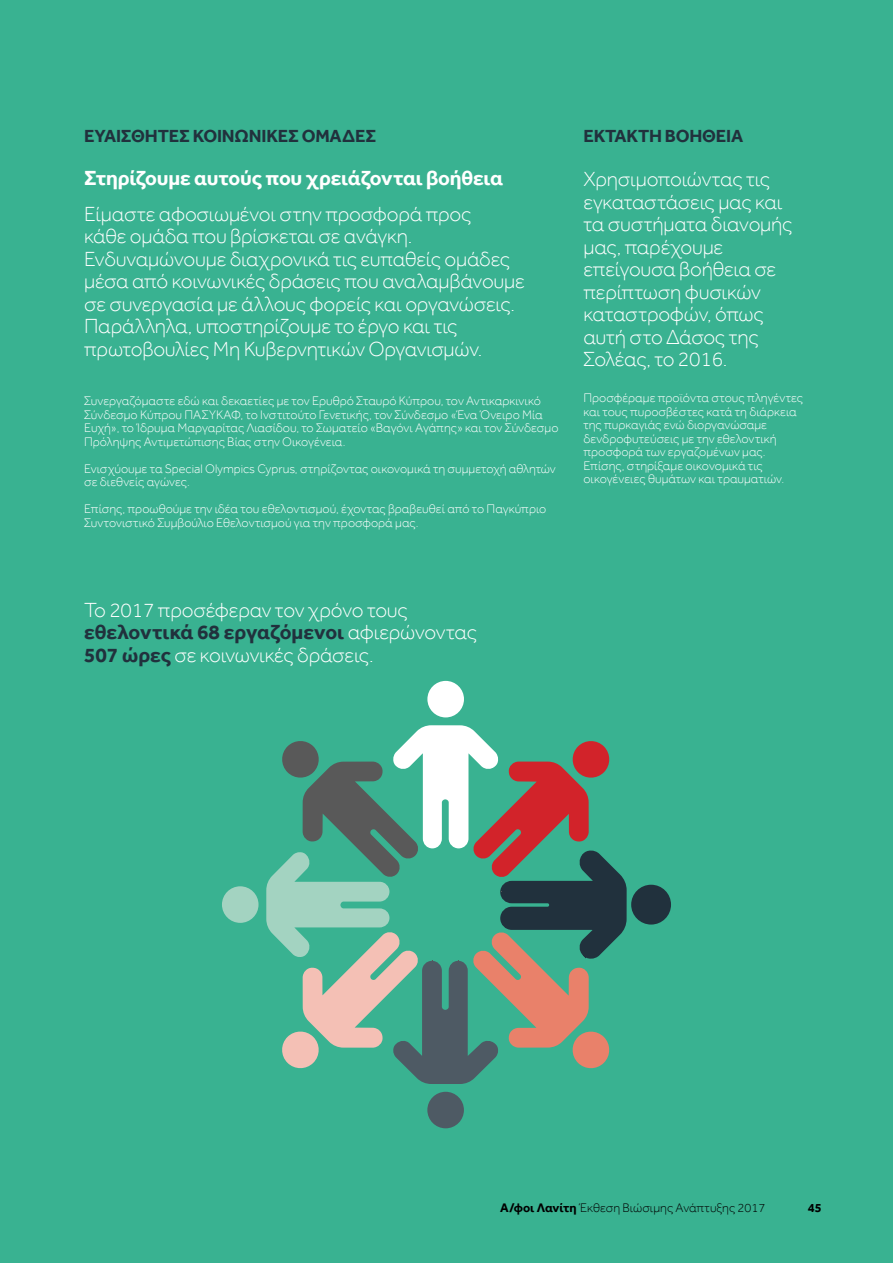
<style>
.page{position:relative;width:893px;height:1263px;background:#39b291}
.page>*{position:absolute;margin:0;border:0;box-sizing:border-box;transform-origin:0 0}
.t1{font:300 21px/22.5px "Effra";letter-spacing:-.01em;color:#fff}
.t2{font:700 21px "Effra";letter-spacing:-.01em;color:#fff}
.t3{font:700 18px "Effra";letter-spacing:-.01em;color:#21313d}
.t4{font:300 12.75px/13.5px "Effra";color:#fff}
.t5{font:300 12.75px "Effra";color:#000}
.t6{font:700 12.75px "Effra";color:#000}
.s1{font-weight:700;color:#21313d}
.s2{font-weight:700}
</style>
<div class="page">
<div style="left:427px;top:681px;width:37px;height:36px;background:#fff;border-radius:50%"></div>
<div style="left:427px;top:1092px;width:37px;height:36px;background:#4e5a64;border-radius:50%"></div>
<div style="left:222px;top:886px;width:37px;height:37px;background:#a3d3c1;border-radius:50%"></div>
<div style="left:633px;top:886px;width:36px;height:37px;background:#21313d;border-radius:50%"></div>
<div style="left:631px;top:885px;width:40px;height:39px;border:3px solid #21313d;border-radius:50%"></div>
<svg style="left:266px;top:725px;width:361px;height:359px"></svg>
<h2 class="t3" style="left:84px;top:125px;width:44px">ΕΥΑΙΣΘΗΤΕΣ</h2>
<h2 class="t3" style="left:193px;top:125px;width:36px">ΚΟΙΝΩΝΙΚΕΣ</h2>
<h2 class="t3" style="left:302px;top:125px;width:64px">ΟΜΑΔΕΣ</h2>
<h1 class="t2" style="left:84px;top:165px;width:421px">Στηρίζουμε αυτούς που χρειάζονται βοήθεια</h1>
<p class="t1" style="left:84px;top:202px;width:442px">Είμαστε αφοσιωμένοι στην προσφορά προς<br>κάθε ομάδα που βρίσκεται σε ανάγκη.<br>Ενδυναμώνουμε διαχρονικά τις ευπαθείς ομάδες μέσα από κοινωνικές δράσεις που αναλαμβάνουμε σε συνεργασία με άλλους φορείς και οργανώσεις.<br>Παράλληλα, υποστηρίζουμε το έργο και τις πρωτοβουλίες Μη Κυβερνητικών Οργανισμών.</p>
<p class="t4" style="left:84px;top:394px;width:476px">Συνεργαζόμαστε εδώ και δεκαετίες με τον Ερυθρό Σταυρό Κύπρου, τον Αντικαρκινικό Σύνδεσμο Κύπρου ΠΑΣΥΚΑΦ, το Ινστιτούτο Γενετικής, τον Σύνδεσμο «Ένα Όνειρο Μία Ευχή», το Ίδρυμα Μαργαρίτας Λιασίδου, το Σωματείο «Βαγόνι Αγάπης» και τον Σύνδεσμο Πρόληψης Αντιμετώπισης Βίας στην Οικογένεια.</p>
<p class="t4" style="left:84px;top:461px;width:473px">Ενισχύουμε τα Special Olympics Cyprus, στηρίζοντας οικονομικά τη συμμετοχή αθλητών σε διεθνείς αγώνες.</p>
<p class="t4" style="left:84px;top:502px;width:464px">Επίσης, προωθούμε την ιδέα του εθελοντισμού, έχοντας βραβευθεί από το Παγκύπριο<br>Συντονιστικό Συμβούλιο Εθελοντισμού για την προσφορά μας.</p>
<h2 class="t3" style="left:583px;top:125px;width:56px">ΕΚΤΑΚΤΗ</h2>
<h2 class="t3" style="left:665px;top:125px;width:36px">ΒΟΗΘΕΙ</h2>
<h2 class="t3" style="left:731px;top:125px;width:14px">Α</h2>
<h1 class="t1" style="left:583px;top:168px;width:211px">Χρησιμοποιώντας τις εγκαταστάσεις μας και τα συστήματα διανομής μας, παρέχουμε επείγουσα βοήθεια σε περίπτωση φυσικών καταστροφών, όπως αυτή στο Δάσος της<br>Σολέας, το 2016.</h1>
<p class="t4" style="left:583px;top:391px;width:221px">Προσφέραμε προϊόντα στους πληγέντες και τους πυροσβέστες κατά τη διάρκεια της πυρκαγιάς ενώ διοργανώσαμε δενδροφυτεύσεις με την εθελοντική προσφορά των εργαζομένων μας.<br>Επίσης, στηρίξαμε οικονομικά τις οικογένειες θυμάτων και τραυματιών.</p>
<h1 class="t1" style="left:84px;top:598px;width:394px">Το 2017 προσέφεραν τον χρόνο τους <span class="s1">εθελοντικά 68 εργαζόμενοι</span> αφιερώνοντας<br><span class="s1">507 ώρες</span> σε κοινωνικές δράσεις.</h1>
<p class="t5" style="left:500px;top:1201px;width:267px"><span class="s2">Α/φοι Λανίτη</span> Έκθεση Βιώσιμης Ανάπτυξης 2017</p>
<p class="t6" style="left:808px;top:1200px;width:15px">45</p>
</div>
